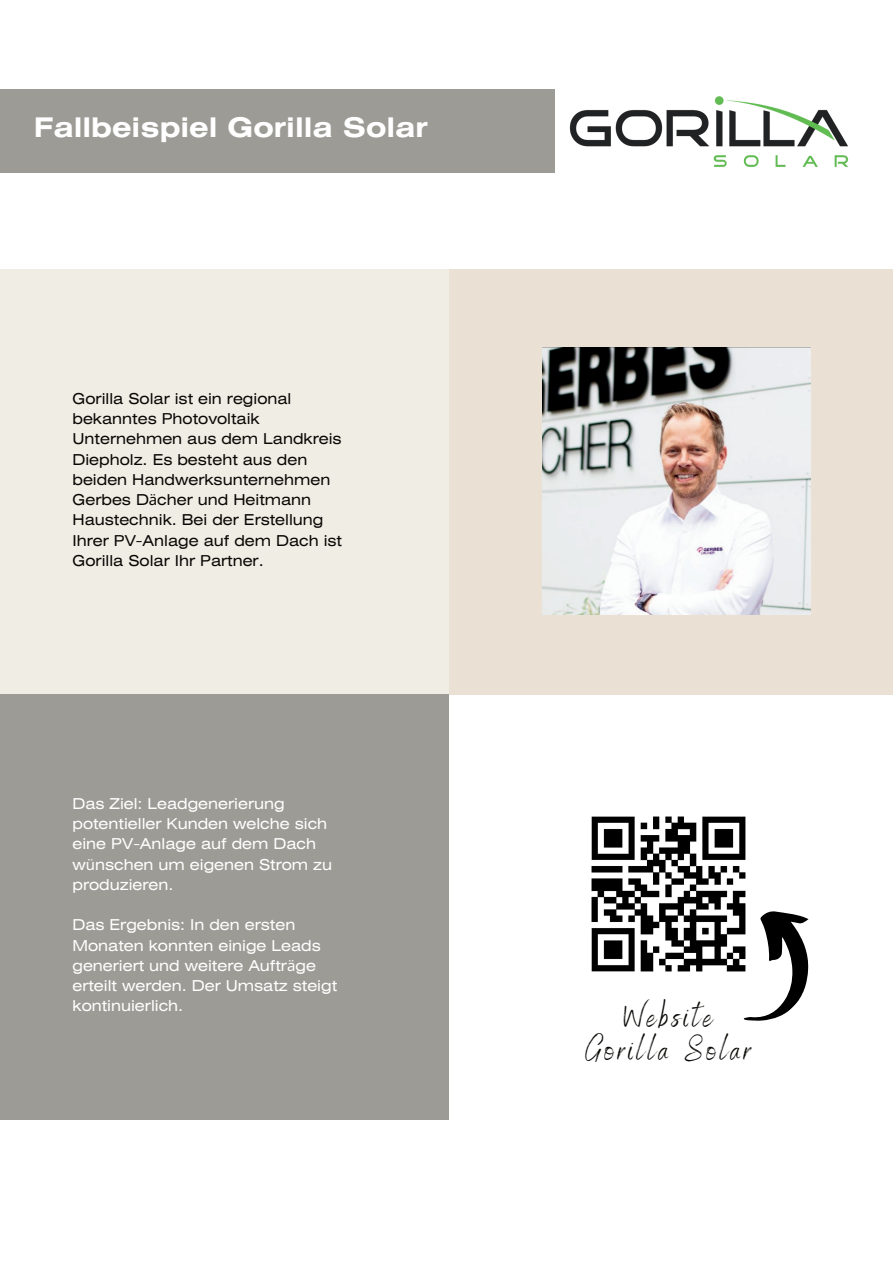
<style>
.page{position:relative;width:893px;height:1264px;background:#fff}
.page>*{position:absolute;margin:0;border:0;box-sizing:border-box;transform-origin:0 0}
.t1{font:33px/33.8px "Benedict";letter-spacing:.1em;color:#080704;text-align:center}
.t2{font:700 27px "Helios Ext";color:#fff}
.t3{font:15px/20.2px "Helios Ext";color:#fff}
.t4{font:15px/20.2px "Helios Ext";color:#080704}
.s1{font-family:"Noto Sans"}
</style>
<div class="page">
<div style="left:0;top:89px;width:720px;height:84px;background:#9c9b95"></div>
<div style="left:0;top:269px;width:449px;height:425px;background:#f0ede5"></div>
<div style="left:0;top:694px;width:449px;height:425px;background:#9c9b95"></div>
<div style="left:449px;top:269px;width:443px;height:425px;background:#eae0d3"></div>
<img style="left:555px;top:89px;width:294px;height:84px">
<svg style="left:743px;top:910px;width:65px;height:110px"></svg>
<img style="left:591px;top:817px;width:154px;height:154px">
<img style="left:542px;top:348px;width:268px;height:266px">
<h2 class="t2" style="left:34px;top:111px;width:395px">Fallbeispiel Gorilla Solar</h2>
<p class="t4" style="left:72px;top:388px;width:271px">Gorilla Solar ist ein regional bekanntes Photovoltaik<br>Unternehmen aus dem Landkreis<br>Diepholz. Es besteht aus den beiden Handwerksunternehmen<br>Gerbes D<span class="s1">ä</span>cher und Heitmann<br>Haustechnik. Bei der Erstellung<br>Ihrer PV-Anlage auf dem Dach ist<br>Gorilla Solar Ihr Partner.</p>
<p class="t3" style="left:72px;top:793px;width:261px">Das Ziel: Leadgenerierung potentieller Kunden welche sich eine PV-Anlage auf dem Dach w<span class="s1">ü</span>nschen um eigenen Strom zu produzieren.</p>
<p class="t3" style="left:72px;top:914px;width:266px">Das Ergebnis: In den ersten<br>Monaten konnten einige Leads generiert und weitere Auftr<span class="s1">ä</span>ge erteilt werden. Der Umsatz steigt kontinuierlich.</p>
<h1 class="t1" style="left:586px;top:1000px;width:166px">Website<br>Gorilla Solar</h1>
</div>
